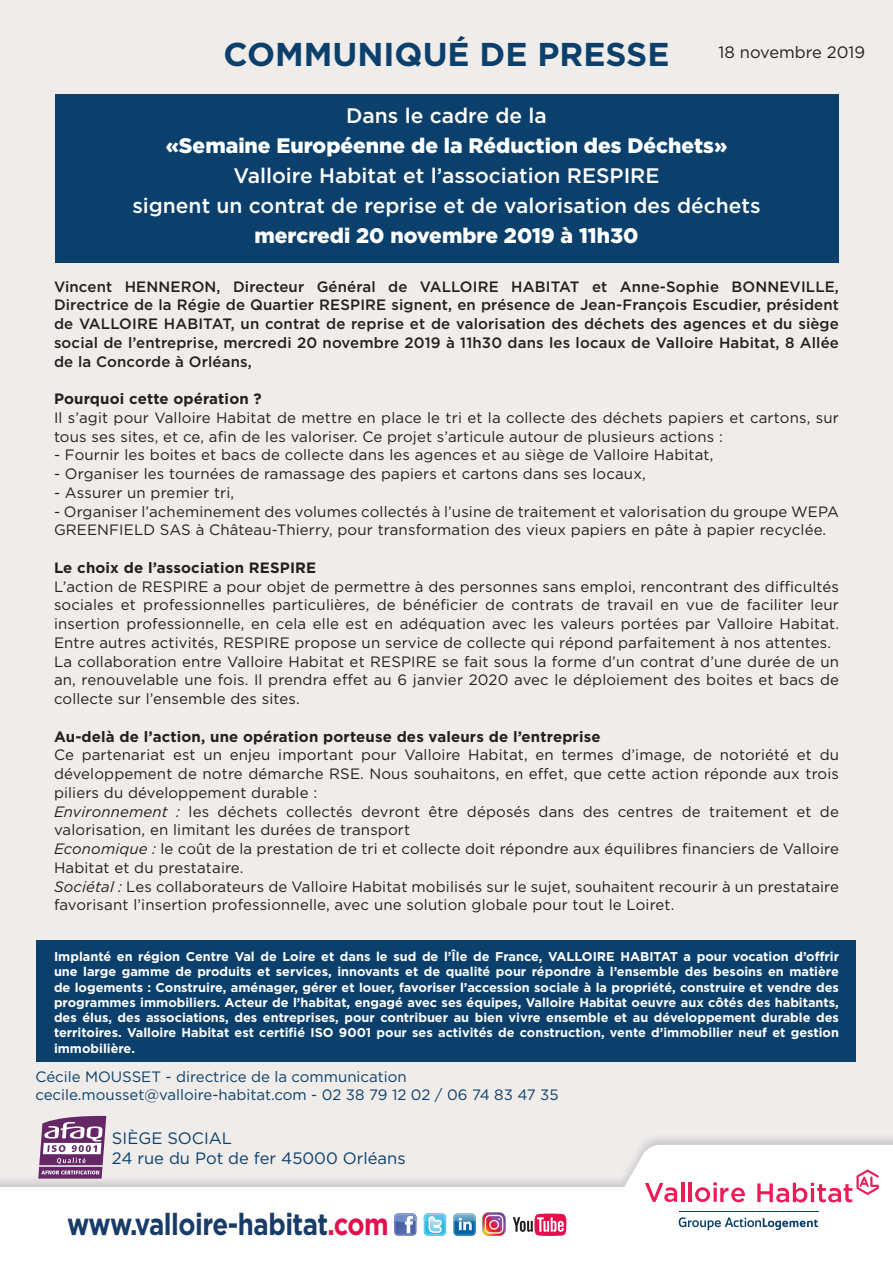
<style>
.page{position:relative;width:893px;height:1263px;background:#efecea}
.page>*{position:absolute;margin:0;border:0;box-sizing:border-box;transform-origin:0 0}
.t1{font:700 33px "Gotham";color:#0b406d}
.t2{font:700 30.45px "Gotham";letter-spacing:-.02em;color:#183b68;scale:.85 1}
.t3{font:500 21px "Gotham";color:#fff}
.t4{font:900 21px "Gotham";color:#fff}
.t5{font:16.5px "Gotham";color:#0b406d}
.t6{font:16.5px "Gotham";color:#231f20}
.t7{font:15px/18.8px "Gotham";letter-spacing:.01em;color:#231f20}
.t8{font:500 15px/18.8px "Gotham";letter-spacing:.01em;color:#231f20;text-align:justify}
.t9{font:700 15px "Gotham";letter-spacing:.01em;color:#231f20}
.t10{font:15px "Gotham";color:#0b406d}
.t11{font:700 12.75px/15.3px "Gotham";color:#fff;text-align:justify}
.s1{font-style:italic}
.s2{color:#e4104d}
</style>
<div class="page">
<div style="left:55px;top:94px;width:783px;height:169px;background:#0b406d"></div>
<div style="left:37px;top:940px;width:819px;height:122px;background:#0b406d"></div>
<div style="left:0;top:1132px;width:893px;height:131px;background:#19113f;opacity:.17"></div>
<svg style="left:0;top:1145px;width:893px;height:118px;fill:#fff"></svg>
<svg style="left:679px;top:1217px;width:139px;height:13px;background:#bccad6"></svg>
<hr style="left:679px;top:1211px;width:140px;height:1px;background:#0b406d">
<hr style="left:688px;top:1182px;width:3px;height:20px;background:#ed1b56">
<hr style="left:681px;top:1182px;width:3px;height:20px;background:#ed1b56">
<svg style="left:645px;top:1183px;width:32px;height:19px"></svg>
<svg style="left:695px;top:1182px;width:50px;height:20px"></svg>
<svg style="left:757px;top:1169px;width:122px;height:33px;background:#fac9d7"></svg>
<svg style="left:394px;top:1213px;width:22px;height:23px"></svg>
<svg style="left:424px;top:1213px;width:22px;height:23px"></svg>
<svg style="left:424px;top:1213px;width:22px;height:22px"></svg>
<svg style="left:453px;top:1213px;width:23px;height:23px"></svg>
<svg style="left:453px;top:1213px;width:23px;height:22px"></svg>
<svg style="left:513px;top:1213px;width:53px;height:23px"></svg>
<img style="left:482px;top:1213px;width:24px;height:23px">
<svg style="left:38px;top:1115px;width:68px;height:63px;background:#9d769d"></svg>
<hr style="left:39px;top:1165px;width:64px;height:1px;background:#fff">
<p class="t1" style="left:223px;top:32px;width:447px">COMMUNIQUÉ DE PRESSE</p>
<p class="t6" style="left:719px;top:41px;width:148px">18 novembre 2019</p>
<p class="t3" style="left:346px;top:102px;width:202px">Dans le cadre de la</p>
<p class="t4" style="left:166px;top:131px;width:563px">«Semaine Européenne de la Réduction des Déchets»</p>
<p class="t3" style="left:233px;top:162px;width:428px">Valloire Habitat et l’association RESPIRE</p>
<p class="t3" style="left:132px;top:192px;width:630px">signent un contrat de reprise et de valorisation des déchets</p>
<p class="t4" style="left:255px;top:221px;width:385px">mercredi 20 novembre 2019 à 11h30</p>
<p class="t8" style="left:54px;top:277px;width:786px">Vincent HENNERON, Directeur Général de VALLOIRE HABITAT et Anne-Sophie BONNEVILLE, Directrice de la Régie de Quartier RESPIRE signent, en présence de Jean-François Escudier, président de VALLOIRE HABITAT, un contrat de reprise et de valorisation des déchets des agences et du siège social de l’entreprise, mercredi 20 novembre 2019 à 11h30 dans les locaux de Valloire Habitat, 8 Allée de la Concorde à Orléans,</p>
<p class="t9" style="left:54px;top:389px;width:209px">Pourquoi cette opération ?</p>
<p class="t7" style="left:54px;top:408px;width:786px">Il s’agit pour Valloire Habitat de mettre en place le tri et la collecte des déchets papiers et cartons, sur tous ses sites, et ce, afin de les valoriser. Ce projet s’articule autour de plusieurs actions :</p>
<p class="t7" style="left:54px;top:445px;width:661px">- Fournir les boites et bacs de collecte dans les agences et au siège de Valloire Habitat,</p>
<p class="t7" style="left:54px;top:464px;width:593px">- Organiser les tournées de ramassage des papiers et cartons dans ses locaux,</p>
<p class="t7" style="left:54px;top:483px;width:182px">- Assurer un premier tri,</p>
<p class="t7" style="left:54px;top:502px;width:786px">- Organiser l’acheminement des volumes collectés à l’usine de traitement et valorisation du groupe WEPA<br>GREENFIELD SAS à Château-Thierry, pour transformation des vieux papiers en pâte à papier recyclée.</p>
<p class="t9" style="left:54px;top:558px;width:264px">Le choix de l’association RESPIRE</p>
<p class="t7" style="left:54px;top:577px;width:786px;text-align:justify">L’action de RESPIRE a pour objet de permettre à des personnes sans emploi, rencontrant des difficultés sociales et professionnelles particulières, de bénéficier de contrats de travail en vue de faciliter leur insertion professionnelle, en cela elle est en adéquation avec les valeurs portées par Valloire Habitat.<br>Entre autres activités, RESPIRE propose un service de collecte qui répond parfaitement à nos attentes.</p>
<p class="t7" style="left:54px;top:652px;width:786px;text-align:justify">La collaboration entre Valloire Habitat et RESPIRE se fait sous la forme d’un contrat d’une durée de un an, renouvelable une fois. Il prendra effet au 6 janvier 2020 avec le déploiement des boites et bacs de collecte sur l’ensemble des sites.</p>
<p class="t9" style="left:54px;top:726px;width:548px">Au-delà de l’action, une opération porteuse des valeurs de l’entreprise</p>
<p class="t7" style="left:54px;top:745px;width:786px;text-align:justify">Ce partenariat est un enjeu important pour Valloire Habitat, en termes d’image, de notoriété et du développement de notre démarche RSE. Nous souhaitons, en effet, que cette action réponde aux trois piliers du développement durable :</p>
<p class="t7" style="left:54px;top:802px;width:786px"><span class="s1">Environnement :</span> les déchets collectés devront être déposés dans des centres de traitement et de valorisation, en limitant les durées de transport</p>
<p class="t7" style="left:54px;top:839px;width:786px"><span class="s1">Economique :</span> le coût de la prestation de tri et collecte doit répondre aux équilibres financiers de Valloire<br>Habitat et du prestataire.</p>
<p class="t7" style="left:54px;top:877px;width:786px"><span class="s1">Sociétal :</span> Les collaborateurs de Valloire Habitat mobilisés sur le sujet, souhaitent recourir à un prestataire favorisant l’insertion professionnelle, avec une solution globale pour tout le Loiret.</p>
<p class="t11" style="left:54px;top:949px;width:786px">Implanté en région Centre Val de Loire et dans le sud de l’Île de France, VALLOIRE HABITAT a pour vocation d’offrir une large gamme de produits et services, innovants et de qualité pour répondre à l’ensemble des besoins en matière de logements : Construire, aménager, gérer et louer, favoriser l’accession sociale à la propriété, construire et vendre des programmes immobiliers. Acteur de l’habitat, engagé avec ses équipes, Valloire Habitat oeuvre aux côtés des habitants, des élus, des associations, des entreprises, pour contribuer au bien vivre ensemble et au développement durable des territoires. Valloire Habitat est certifié ISO 9001 pour ses activités de construction, vente d’immobilier neuf et gestion immobilière.</p>
<p class="t10" style="left:35px;top:1067px;width:373px">Cécile MOUSSET - directrice de la communication</p>
<p class="t10" style="left:35px;top:1085px;width:525px">cecile.mousset@valloire-habitat.com - 02 38 79 12 02 / 06 74 83 47 35</p>
<p class="t5" style="left:112px;top:1128px;width:122px">SIÈGE SOCIAL</p>
<p class="t5" style="left:112px;top:1148px;width:295px">24 rue du Pot de fer 45000 Orléans</p>
<p class="t2" style="left:67px;top:1204px;width:380px">www.valloire-habitat<span class="s2">.com</span></p>
</div>
